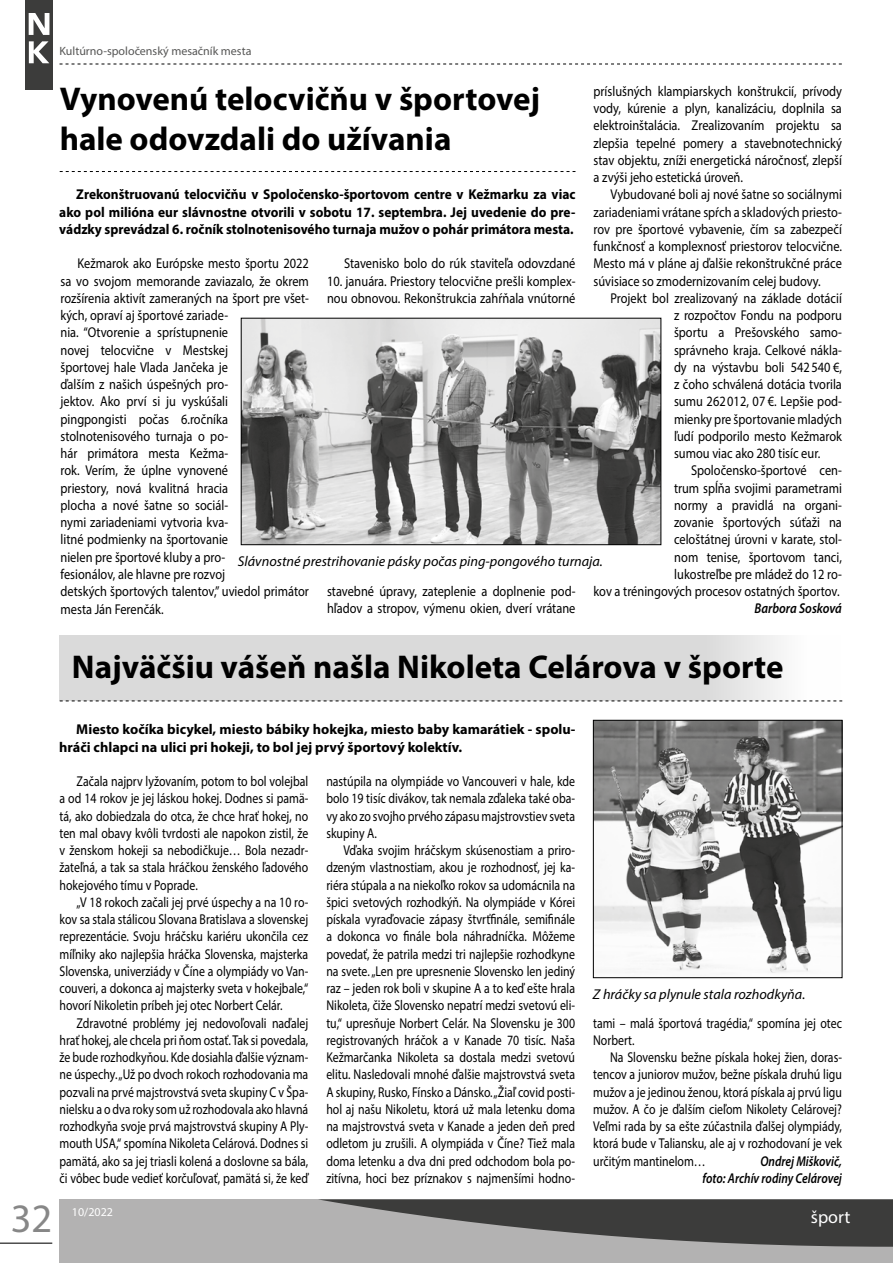
<style>
.page{position:relative;width:893px;height:1263px;background:#fff}
.page>*{position:absolute;margin:0;border:0;box-sizing:border-box;transform-origin:0 0}
.t1{font:40.5px "Myriad Pro";color:#878787}
.t2{font:700 33px/39.6px "Myriad Pro";color:#000}
.t3{font:18px "Myriad Pro";color:#fff}
.t4{font:14.25px/17.2px "Myriad Pro";color:#000;text-align:justify;scale:.83 1}
.t5{font:14.25px/17.2px "Myriad Pro";color:#000;scale:.87 1}
.t6{font:700 14.25px/17.2px "Myriad Pro";color:#000;text-align:justify;scale:.94 1}
.t7{font:700 14.25px/17.2px "Myriad Pro";color:#000}
.t8{font:italic 14.25px "Myriad Pro";color:#000}
.t9{font:italic 600 14.25px/17.2px "Myriad Pro";color:#000;text-align:right;scale:.83 1}
.t10{font:italic 600 14.25px "Myriad Pro";color:#000;scale:.87 1}
.t11{font:12px "Myriad Pro";color:#575756}
.t12{font:12px "Myriad Pro";color:#fff}
</style>
<div class="page">
<div style="left:25px;top:0;width:28px;height:90px;background:#3c3c3b"></div>
<svg style="left:29px;top:41px;width:20px;height:22px"></svg>
<svg style="left:29px;top:13px;width:20px;height:22px"></svg>
<hr style="left:0;top:1242px;width:52px;height:2px;background:#000">
<svg style="left:60px;top:64px;width:782px;height:1px"></svg>
<div style="left:60px;top:1199px;width:833px;height:64px;background:#b3b2b2"></div>
<svg style="left:318px;top:1199px;width:575px;height:48px"></svg>
<div style="left:60px;top:635px;width:781px;height:66px;background:#dadada"></div>
<svg style="left:60px;top:700px;width:782px;height:1px"></svg>
<svg style="left:60px;top:171px;width:515px;height:1px"></svg>
<img style="left:243px;top:320px;width:416px;height:223px">
<div style="left:241px;top:318px;width:420px;height:227px;border:1px solid #000"></div>
<img style="left:595px;top:722px;width:245px;height:251px">
<div style="left:593px;top:720px;width:249px;height:258px;border:1px solid #000"></div>
<p class="t11" style="left:60px;top:43px;width:193px">Kultúrno-spoločenský mesačník mesta</p>
<p class="t5" style="left:593px;top:82px;width:287px;text-align:justify">príslušných klampiarskych konštrukcií, prívody vody, kúrenie a plyn, kanalizáciu, doplnila sa elektroinštalácia. Zrealizovaním projektu sa zlepšia tepelné pomery a stavebnotechnický stav objektu, zníži energetická náročnosť, zlepší a zvýši jeho estetická úroveň.</p>
<p class="t5" style="left:593px;top:186px;width:287px;text-align:justify;text-indent:17px">Vybudované boli aj nové šatne so sociálnymi zariadeniami vrátane spŕch a skladových priesto&shy;rov pre športové vybavenie, čím sa zabezpečí funkčnosť a komplexnosť priestorov telocvične.<br>Mesto má v pláne aj ďalšie rekonštrukčné práce súvisiace so zmodernizovaním celej budovy.</p>
<p class="t5" style="left:674px;top:289px;width:195px;text-align:justify;text-indent:-63px">Projekt bol zrealizovaný na základe dotácií z rozpočtov Fondu na podporu športu a Prešovského samo&shy;správneho kraja. Celkové nákla&shy;dy na výstavbu boli 542540 €, z čoho schválená dotácia tvorila sumu 262012, 07 €. Lepšie pod&shy;mienky pre športovanie mladých ľudí podporilo mesto Kežmarok sumou viac ako 280 tisíc eur.</p>
<p class="t5" style="left:593px;top:462px;width:287px;text-align:right">Spoločensko-športové cen-<br>trum spĺňa svojimi parametrami<br>normy a pravidlá na organi-<br>zovanie športových súťaži na<br>celoštátnej úrovni v karate, stol-<br>nom tenise, športovom tanci,<br>lukostreľbe pre mládež do 12 ro-<br>kov a tréningových procesov ostatných športov.</p>
<p class="t10" style="left:754px;top:600px;width:102px">Barbora Sosková</p>
<h2 class="t2" style="left:60px;top:78px;width:482px">Vynovenú telocvičňu v športovej hale odovzdali do užívania</h2>
<p class="t6" style="left:59px;top:186px;width:551px;text-indent:17px">Zrekonštruovanú telocvičňu v Spoločensko-športovom centre v Kežmarku za viac ako pol milióna eur slávnostne otvorili v sobotu 17. septembra. Jej uvedenie do pre&shy;vádzky sprevádzal 6. ročník stolnotenisového turnaja mužov o pohár primátora mesta.</p>
<p class="t5" style="left:61px;top:255px;width:287px;text-indent:17px">Kežmarok ako Európske mesto športu 2022 sa vo svojom memorande zaviazalo, že okrem rozšírenia aktivít zameraných na šport pre všet&shy;kých, opraví aj športové zariade-<br>nia. “Otvorenie a sprístupnenie<br>novej telocvične v Mestskej<br>športovej hale Vlada Jančeka je<br>ďalším z našich úspešných pro-<br>jektov. Ako prví si ju vyskúšali<br>pingpongisti počas 6.ročníka stolnotenisového turnaja o po-<br>hár primátora mesta Kežma-<br>rok. Verím, že úplne vynovené<br>priestory, nová kvalitná hracia<br>plocha a nové šatne so sociál-<br>nymi zariadeniami vytvoria kva-<br>litné podmienky na športovanie<br>nielen pre športové kluby a pro-<br>fesionálov, ale hlavne pre rozvoj<br>detských športových talentov,” uviedol primátor mesta Ján Ferenčák.</p>
<p class="t5" style="left:344px;top:255px;width:268px">Stavenisko bolo do rúk staviteľa odovzdané</p>
<p class="t5" style="left:327px;top:272px;width:287px">10. januára. Priestory telocvične prešli komplex&shy;nou obnovou. Rekonštrukcia zahŕňala vnútorné</p>
<p class="t8" style="left:238px;top:553px;width:366px">Slávnostné prestrihovanie pásky počas ping-pongového turnaja.</p>
<p class="t5" style="left:327px;top:583px;width:287px">stavebné úpravy, zateplenie a doplnenie pod&shy;hľadov a stropov, výmenu okien, dverí vrátane</p>
<h2 class="t2" style="left:72px;top:646px;width:713px">Najväčšiu vášeň našla Nikoleta Celárova v športe</h2>
<h1 class="t1" style="left:11px;top:1193px;width:43px">32</h1>
<p class="t7" style="left:59px;top:720px;width:518px;text-indent:17px">Miesto kočíka bicykel, miesto bábiky hokejka, miesto baby kamarátiek - spolu&shy;hráči chlapci na ulici pri hokeji, to bol jej prvý športový kolektív.</p>
<p class="t4" style="left:60px;top:772px;width:301px;text-indent:17px">Začala najprv lyžovaním, potom to bol volejbal a od 14 rokov je jej láskou hokej. Dodnes si pamä&shy;tá, ako dobiedzala do otca, že chce hrať hokej, no ten mal obavy kvôli tvrdosti ale napokon zistil, že v ženskom hokeji sa nebodičkuje… Bola nezadr&shy;žateľná, a tak sa stala hráčkou ženského ľadového hokejového tímu v Poprade.</p>
<p class="t4" style="left:60px;top:893px;width:301px;text-indent:17px">„V 18 rokoch začali jej prvé úspechy a na 10 ro&shy;kov sa stala stálicou Slovana Bratislava a slovenskej reprezentácie. Svoju hráčsku kariéru ukončila cez míľniky ako najlepšia hráčka Slovenska, majsterka Slovenska, univerziády v Číne a olympiády vo Van&shy;couveri, a dokonca aj majsterky sveta v hokejbale,“ hovorí Nikoletin príbeh jej otec Norbert Celár.</p>
<p class="t4" style="left:60px;top:1014px;width:301px;text-indent:17px">Zdravotné problémy jej nedovoľovali naďalej hrať hokej, ale chcela pri ňom ostať. Tak si povedala, že bude rozhodkyňou. Kde dosiahla ďalšie význam&shy;ne úspechy. „Už po dvoch rokoch rozhodovania ma pozvali na prvé majstrovstvá sveta skupiny C v Špa&shy;nielsku a o dva roky som už rozhodovala ako hlavná rozhodkyňa svoje prvá majstrovstvá skupiny A Ply&shy;mouth USA,“ spomína Nikoleta Celárová. Dodnes si pamätá, ako sa jej triasli kolená a doslovne sa bála, či vôbec bude vedieť korčuľovať, pamätá si, že keď</p>
<p class="t4" style="left:326px;top:772px;width:301px">nastúpila na olympiáde vo Vancouveri v hale, kde bolo 19 tisíc divákov, tak nemala zďaleka také oba&shy;vy ako zo svojho prvého zápasu majstrovstiev sveta skupiny A.</p>
<p class="t4" style="left:326px;top:841px;width:301px;text-indent:17px">Vďaka svojim hráčskym skúsenostiam a priro&shy;dzeným vlastnostiam, akou je rozhodnosť, jej ka&shy;riéra stúpala a na niekoľko rokov sa udomácnila na špici svetových rozhodkýň. Na olympiáde v Kórei pískala vyraďovacie zápasy štvrťfinále, semifinále a dokonca vo finále bola náhradníčka. Môžeme povedať, že patrila medzi tri najlepšie rozhodkyne na svete. „Len pre upresnenie Slovensko len jediný raz – jeden rok boli v skupine A a to keď ešte hrala Nikoleta, čiže Slovensko nepatrí medzi svetovú eli&shy;tu,“ upresňuje Norbert Celár. Na Slovensku je 300 registrovaných hráčok a v Kanade 70 tisíc. Naša Kežmarčanka Nikoleta sa dostala medzi svetovú elitu. Nasledovali mnohé ďalšie majstrovstvá sveta A skupiny, Rusko, Fínsko a Dánsko. „Žiaľ covid posti&shy;hol aj našu Nikoletu, ktorá už mala letenku doma na majstrovstvá sveta v Kanade a jeden deň pred odletom ju zrušili. A olympiáda v Číne? Tiež mala doma letenku a dva dni pred odchodom bola po&shy;zitívna, hoci bez príznakov s najmenšími hodno-</p>
<p class="t8" style="left:593px;top:985px;width:214px">Z hráčky sa plynule stala rozhodkyňa.</p>
<p class="t4" style="left:593px;top:1014px;width:301px">tami – malá športová tragédia,“ spomína jej otec<br>Norbert.</p>
<p class="t4" style="left:593px;top:1048px;width:301px;text-indent:17px">Na Slovensku bežne pískala hokej žien, doras&shy;tencov a juniorov mužov, bežne pískala druhú ligu mužov a je jedinou ženou, ktorá pískala aj prvú ligu mužov. A čo je ďalším cieľom Nikolety Celárovej?<br>Veľmi rada by sa ešte zúčastnila ďalšej olympiády, ktorá bude v Taliansku, ale aj v rozhodovaní je vek určitým mantinelom…</p>
<p class="t9" style="left:702px;top:1152px;width:169px">Ondrej Miškovič,<br>foto: Archív rodiny Celárovej</p>
<p class="t12" style="left:72px;top:1204px;width:43px">10/2022</p>
<p class="t3" style="left:811px;top:1206px;width:41px">šport</p>
</div>
